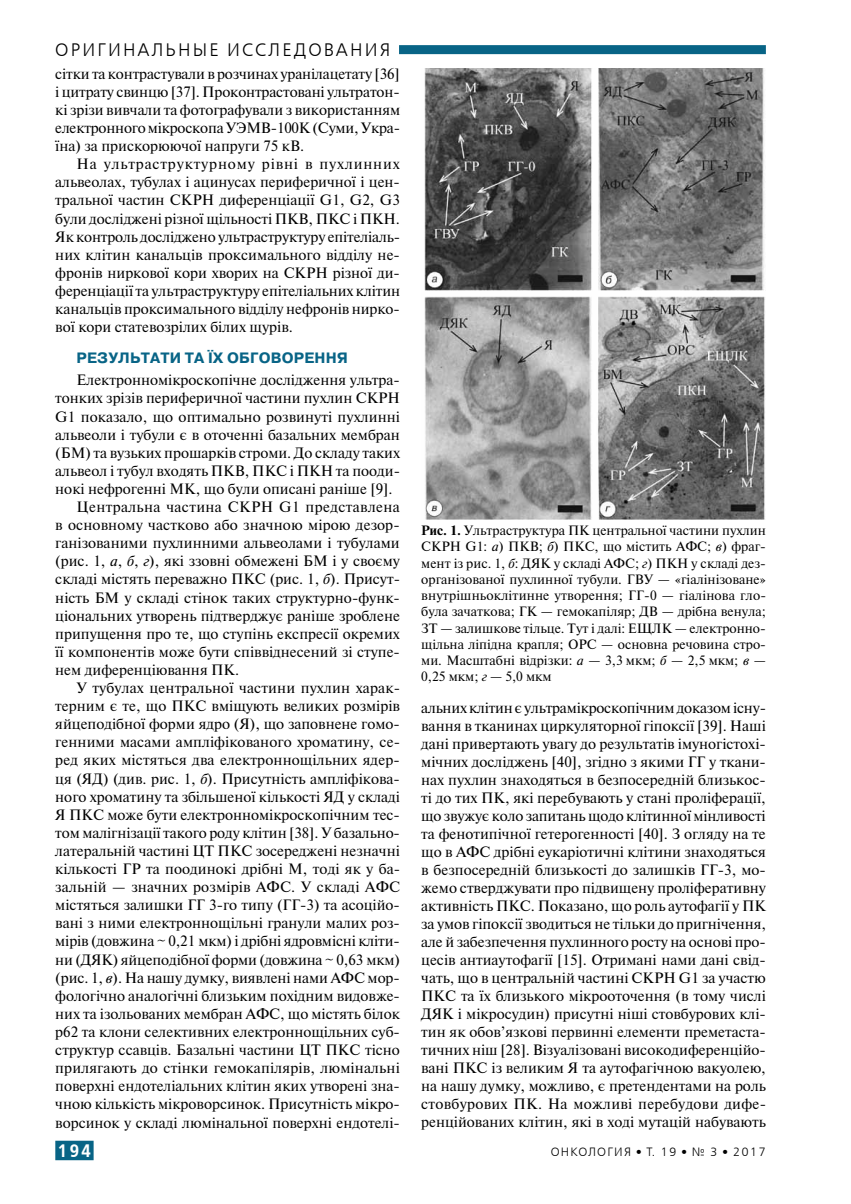
<style>
.page{position:relative;width:851px;height:1204px;background:#fff}
.page>*{position:absolute;margin:0;border:0;box-sizing:border-box;transform-origin:0 0}
.t1{font:18px "Free Set C";letter-spacing:.115em;color:#000}
.t2{font:700 18px "Free Set C";color:#fff;scale:.9 1}
.t3{font:15px/18px "Newton";color:#000;text-align:justify}
.t4{font:15px "Newton";letter-spacing:.025em;color:#000}
.t5{font:700 15px "Pragmatica";letter-spacing:.01em;color:#086486}
.t6{font:13.5px/16.2px "Newton";color:#000}
.t7{font:12px "Free Set C";letter-spacing:.1em;color:#000}
.s1{font-style:italic}
.s2{font-weight:700}
</style>
<div class="page">
<div style="left:55px;top:45px;width:710px;height:9px;background:#086486"></div>
<div style="left:45px;top:39px;width:354px;height:18px;background:#fff"></div>
<div style="left:55px;top:1140px;width:39px;height:20px;background:#086486"></div>
<img style="left:424px;top:68px;width:341px;height:451px">
<p class="t1" style="left:55px;top:40px;width:336px">ОРИГИНАЛЬНЫЕ ИССЛЕДОВАНИЯ</p>
<p class="t3" style="left:55px;top:64px;width:346px">сітки та контрастували в розчинах уранілацетату [36] і цитрату свинцю [37]. Проконтрастовані ультратон&shy;кі зрізи вивчали та фотографували з використанням електронного мікроскопа УЭМВ-100К (Суми, Укра&shy;їна) за прискорюючої напруги 75 кВ.</p>
<p class="t3" style="left:55px;top:154px;width:346px;text-indent:21px">На ультраструктурному рівні в пухлинних альвеолах, тубулах і ацинусах периферичної і цен&shy;тральної частин СКРН диференціації G1, G2, G3 були досліджені різної щільності ПКВ, ПКС і ПКН.<br>Як контроль досліджено ультраструктуру епітеліаль&shy;них клітин канальців проксимального відділу не&shy;фронів ниркової кори хворих на СКРН різної ди&shy;ференціації та ультраструктуру епітеліальних клітин канальців проксимального відділу нефронів нирко&shy;вої кори статевозрілих білих щурів.</p>
<p class="t5" style="left:77px;top:348px;width:272px">РЕЗУЛЬТАТИ ТА ЇХ ОБГОВОРЕННЯ</p>
<p class="t3" style="left:77px;top:371px;width:325px">Електронномікроскопічне дослідження ультра-</p>
<p class="t3" style="left:55px;top:389px;width:346px">тонких зрізів периферичної частини пухлин СКРН</p>
<p class="t3" style="left:55px;top:407px;width:346px">G1 показало, що оптимально розвинуті пухлинні</p>
<p class="t3" style="left:55px;top:425px;width:346px">альвеоли і тубули є в оточенні базальних мембран</p>
<p class="t3" style="left:55px;top:443px;width:346px">(БМ) та вузьких прошарків строми. До складу таких</p>
<p class="t3" style="left:55px;top:461px;width:346px">альвеол і тубул входять ПКВ, ПКС і ПКН та пооди-</p>
<p class="t3" style="left:55px;top:479px;width:339px">нокі нефрогенні МК, що були описані раніше [9].</p>
<p class="t4" style="left:77px;top:496px;width:325px">Центральна частина СКРН G1 представлена</p>
<p class="t3" style="left:55px;top:515px;width:346px">в основному частково або значною мірою дезор-</p>
<p class="t3" style="left:55px;top:533px;width:346px">ганізованими пухлинними альвеолами і тубулами</p>
<p class="t3" style="left:55px;top:551px;width:346px">(рис. 1, <span class="s1">а</span>, <span class="s1">б</span>, <span class="s1">г</span>), які ззовні обмежені БМ і у своєму</p>
<p class="t3" style="left:55px;top:570px;width:346px">складі містять переважно ПКС (рис. 1, <span class="s1">б</span>). Присут-</p>
<p class="t3" style="left:55px;top:588px;width:346px">ність БМ у складі стінок таких структурно-функ-</p>
<p class="t3" style="left:55px;top:606px;width:346px">ціональних утворень підтверджує раніше зроблене</p>
<p class="t3" style="left:55px;top:624px;width:346px">припущення про те, що ступінь експресії окремих</p>
<p class="t3" style="left:55px;top:642px;width:346px">її компонентів може бути співвіднесений зі ступе-</p>
<p class="t3" style="left:55px;top:660px;width:185px">нем диференціювання ПК.</p>
<p class="t3" style="left:77px;top:678px;width:325px">У тубулах центральної частини пухлин харак-</p>
<p class="t3" style="left:55px;top:696px;width:346px">терним є те, що ПКС вміщують великих розмірів</p>
<p class="t3" style="left:55px;top:714px;width:346px">яйцеподібної форми ядро (Я), що заповнене гомо-</p>
<p class="t3" style="left:55px;top:732px;width:346px">генними масами ампліфікованого хроматину, се-</p>
<p class="t3" style="left:55px;top:750px;width:346px">ред яких містяться два електроннощільних ядер-</p>
<p class="t3" style="left:55px;top:769px;width:346px">ця (ЯД) (див. рис. 1, <span class="s1">б</span>). Присутність ампліфікова-</p>
<p class="t3" style="left:55px;top:787px;width:346px">ного хроматину та збільшеної кількості ЯД у складі</p>
<p class="t3" style="left:55px;top:805px;width:346px">Я ПКС може бути електронномікроскопічним тес-</p>
<p class="t3" style="left:55px;top:823px;width:346px">том малігнізації такого роду клітин [38]. У базально-</p>
<p class="t3" style="left:55px;top:841px;width:346px">латеральній частині ЦТ ПКС зосереджені незначні</p>
<p class="t3" style="left:55px;top:859px;width:346px">кількості ГР та поодинокі дрібні М, тоді як у ба-</p>
<p class="t3" style="left:55px;top:877px;width:346px">зальній — значних розмірів АФС. У складі АФС</p>
<p class="t3" style="left:55px;top:895px;width:346px">містяться залишки ГГ 3-го типу (ГГ-3) та асоційо-</p>
<p class="t3" style="left:55px;top:913px;width:346px">вані з ними електроннощільні гранули малих роз-</p>
<p class="t3" style="left:55px;top:931px;width:346px">мірів (довжина ~ 0,21 мкм) і дрібні ядровмісні кліти-</p>
<p class="t3" style="left:55px;top:949px;width:346px">ни (ДЯК) яйцеподібної форми (довжина ~ 0,63 мкм)</p>
<p class="t3" style="left:55px;top:967px;width:346px">(рис. 1, <span class="s1">в</span>). На нашу думку, виявлені нами АФС мор-</p>
<p class="t3" style="left:55px;top:986px;width:346px">фологічно аналогічні близьким похідним видовже-</p>
<p class="t3" style="left:55px;top:1004px;width:346px">них та ізольованих мембран АФС, що містять білок</p>
<p class="t3" style="left:55px;top:1022px;width:346px">p62 та клони селективних електроннощільних суб-</p>
<p class="t3" style="left:55px;top:1040px;width:346px">структур ссавців. Базальні частини ЦТ ПКС тісно</p>
<p class="t3" style="left:55px;top:1058px;width:346px">прилягають до стінки гемокапілярів, люмінальні</p>
<p class="t3" style="left:55px;top:1076px;width:346px">поверхні ендотеліальних клітин яких утворені зна-</p>
<p class="t3" style="left:55px;top:1094px;width:346px">чною кількість мікроворсинок. Присутність мікро-</p>
<p class="t3" style="left:55px;top:1112px;width:346px">ворсинок у складі люмінальної поверхні ендотелі-</p>
<p class="t2" style="left:58px;top:1140px;width:39px">194</p>
<p class="t6" style="left:421px;top:522px;width:346px"><span class="s2">Рис. 1.</span> Ультраструктура ПК центральної частини пухлин СКРН G1: <span class="s1">а</span>) ПКВ; <span class="s1">б</span>) ПКС, що містить АФС; <span class="s1">в</span>) фраг&shy;мент із рис. 1, <span class="s1">б</span>: ДЯК у складі АФС; <span class="s1">г</span>) ПКН у складі дез&shy;організованої пухлинної тубули. ГВУ — «гіалінізоване» внутрішньоклітинне утворення; ГГ-0 — гіалінова гло&shy;була зачаткова; ГК — гемокапіляр; ДВ — дрібна венула; ЗТ — залишкове тільце. Тут і далі: ЕЩЛК — електронно&shy;щільна ліпідна крапля; ОРС — основна речовина стро&shy;ми. Масштабні відрізки: <span class="s1">а</span> — 3,3 мкм; <span class="s1">б</span> — 2,5 мкм; <span class="s1">в</span> — 0,25 мкм; <span class="s1">г</span> — 5,0 мкм</p>
<p class="t3" style="left:421px;top:698px;width:346px">альних клітин є ультрамікроскопічним доказом існу&shy;вання в тканинах циркуляторної гіпоксії [39]. Наші дані привертають увагу до результатів імуногістохі&shy;мічних досліджень [40], згідно з якими ГГ у ткани&shy;нах пухлин знаходяться в безпосередній близькос&shy;ті до тих ПК, які перебувають у стані проліферації, що звужує коло запитань щодо клітинної мінливості та фенотипічної гетерогенності [40]. З огляду на те що в АФС дрібні еукаріотичні клітини знаходяться в безпосередній близькості до залишків ГГ-3, мо&shy;жемо стверджувати про підвищену проліферативну активність ПКС. Показано, що роль аутофагії у ПК за умов гіпоксії зводиться не тільки до пригнічення, але й забезпечення пухлинного росту на основі про&shy;цесів антиаутофагії [15]. Отримані нами дані свід&shy;чать, що в центральній частині СКРН G1 за участю ПКС та їх близького мікрооточення (в тому числі ДЯК і мікросудин) присутні ніші стовбурових клі&shy;тин як обов’язкові первинні елементи преметаста&shy;тичних ніш [28]. Візуалізовані високодиференційо&shy;вані ПКС із великим Я та аутофагічною вакуолею, на нашу думку, можливо, є претендентами на роль стовбурових ПК. На можливі перебудови дифе&shy;ренційованих клітин, які в ході мутацій набувають</p>
<p class="t7" style="left:550px;top:1144px;width:217px">ОНКОЛОГИЯ <span class="s2">•</span> Т. 19 <span class="s2">•</span> № 3 <span class="s2">•</span> 2017</p>
</div>
